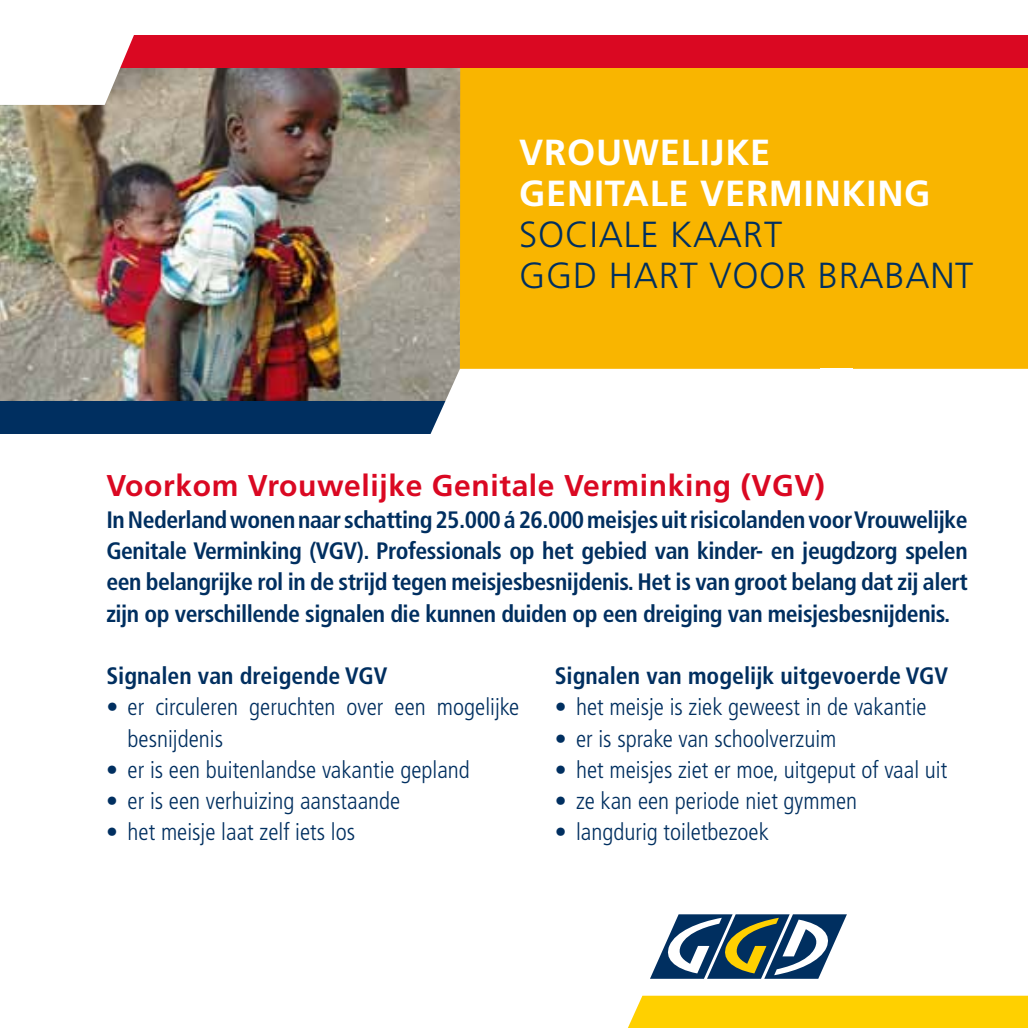
<style>
.page{position:relative;width:1028px;height:1028px;background:#fff}
.page>*{position:absolute;margin:0;border:0;box-sizing:border-box;transform-origin:0 0}
.t1{font:300 36.25px/41.2px "Frutiger";letter-spacing:.02em;color:#002f60}
.t2{font:700 36.25px/41.2px "Frutiger";letter-spacing:.02em;color:#fff}
.t3{font:700 30px "Frutiger";letter-spacing:.02em;color:#da0822}
.t4{font:700 condensed 23.75px/31.2px "Frutiger";letter-spacing:-.01em;color:#002f60;text-align:justify}
.t5{font:300 condensed 23.75px/31.2px "Frutiger";color:#002f60}
</style>
<div class="page">
<div style="left:460px;top:68px;width:568px;height:301px;background:#f9b500"></div>
<img style="left:0;top:68px;width:460px;height:333px">
<div style="left:0;top:401px;width:460px;height:32px;background:#002f60"></div>
<svg style="left:429px;top:369px;width:31px;height:65px"></svg>
<div style="left:0;top:35px;width:1028px;height:33px;background:#da0822"></div>
<svg style="left:0;top:35px;width:138px;height:70px"></svg>
<div style="left:628px;top:995px;width:400px;height:33px;background:#ffd000"></div>
<svg style="left:650px;top:914px;width:197px;height:64px"></svg>
<h1 class="t2" style="left:519px;top:131px;width:408px">Vrouwelijke<br>Genitale Verminking</h1>
<h1 class="t1" style="left:519px;top:214px;width:449px">SOCIALE KAART<br>GGD HART VOOR BRABANT</h1>
<p class="t3" style="left:106px;top:468px;width:720px">Voorkom Vrouwelijke Genitale Verminking (VGV)</p>
<p class="t4" style="left:106px;top:504px;width:862px">In Nederland wonen naar schatting 25.000 á 26.000 meisjes uit risicolanden voor Vrouwelijke Genitale Verminking (VGV). Professionals op het gebied van kinder- en jeugdzorg spelen een belangrijke rol in de strijd tegen meisjesbesnijdenis. Het is van groot belang dat zij alert zijn op verschillende signalen die kunnen duiden op een dreiging van meisjesbesnijdenis.</p>
<p class="t4" style="left:106px;top:660px;width:282px">Signalen van dreigende VGV</p>
<p class="t5" style="left:128px;top:692px;width:393px;text-indent:-21px">• er circuleren geruchten over een mogelijke besnijdenis</p>
<p class="t5" style="left:106px;top:754px;width:365px">• er is een buitenlandse vakantie gepland</p>
<p class="t5" style="left:106px;top:785px;width:295px">• er is een verhuizing aanstaande</p>
<p class="t5" style="left:106px;top:817px;width:250px">• het meisje laat zelf iets los</p>
<p class="t4" style="left:555px;top:660px;width:395px">Signalen van mogelijk uitgevoerde VGV</p>
<p class="t5" style="left:555px;top:692px;width:373px">• het meisje is ziek geweest in de vakantie</p>
<p class="t5" style="left:555px;top:723px;width:283px">• er is sprake van schoolverzuim</p>
<p class="t5" style="left:555px;top:754px;width:394px">• het meisjes ziet er moe, uitgeput of vaal uit</p>
<p class="t5" style="left:555px;top:785px;width:304px">• ze kan een periode niet gymmen</p>
<p class="t5" style="left:555px;top:817px;width:215px">• langdurig toiletbezoek</p>
</div>
